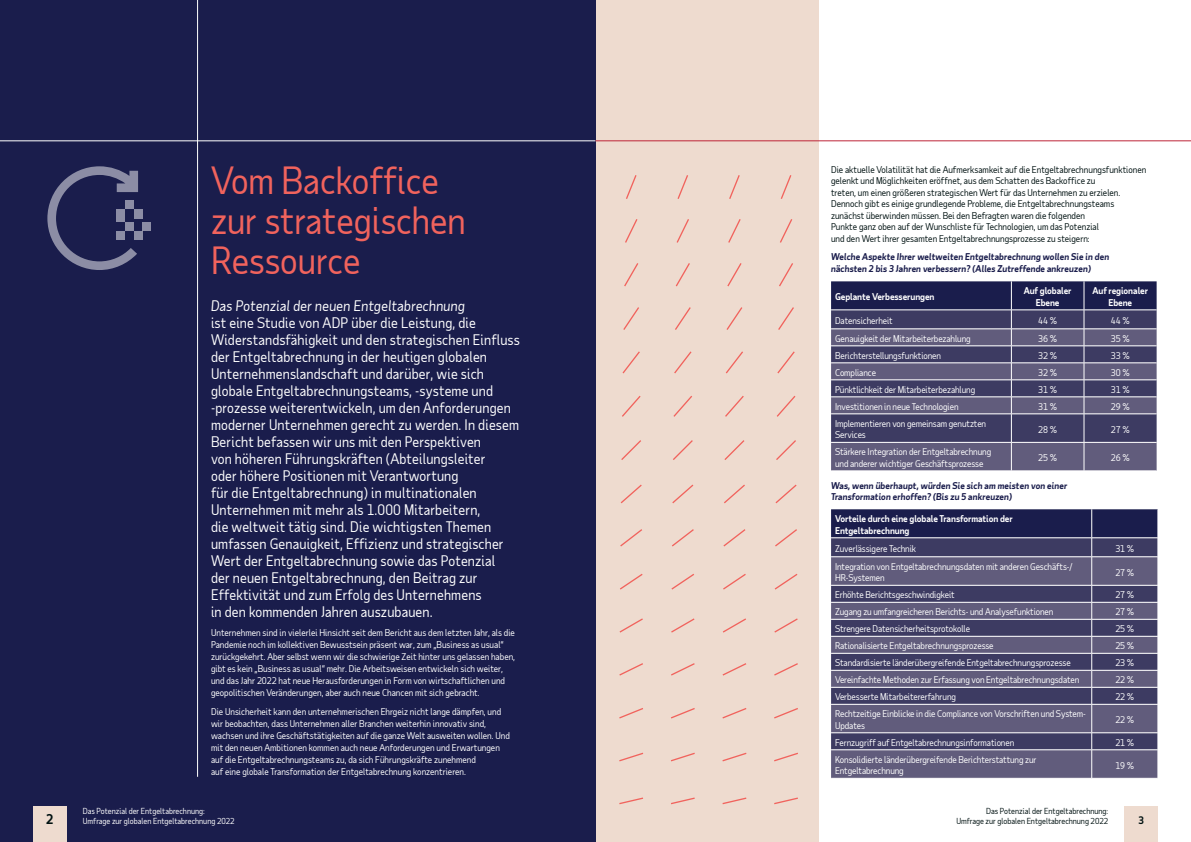
<style>
.page{position:relative;width:1191px;height:842px;background:#fff}
.page>*{position:absolute;margin:0;border:0;box-sizing:border-box;transform-origin:0 0}
.Sub_Heading_-_36pt{font:36px/40px "Taub Sans";color:#f1635d}
.Introduction_-_16pt{font:14px/17px "Taub Sans";letter-spacing:.01em;color:#fff}
.Page_number{font:700 13px "Taub Sans";color:#011212}
.t1{font:700 10px "Taub Sans";color:#011212}
.Body_Copy_-_10pt{font:9px/11.5px "Taub Sans";letter-spacing:-.01em;color:#fff}
.Heading_-_10pt{font:9px/12px "Taub Sans";color:#fff}
.Heading_-_10pt-2{font:9px/11.5px "Taub Sans";color:#011212}
.Heading_-_10pt-3{font:italic 700 9px/11.5px "Taub Sans";color:#1a1d4c}
.Body_Copy_-_10pt-2{font:700 9px/11.5px "Taub Sans";letter-spacing:-.01em;color:#fff;text-align:center}
.t2{font:8px "Taub Sans";color:#011212}
.Page_Breadcrumb{font:8px "Taub Sans";color:#fff}
.s1{font-style:italic}
</style>
<div class="page">
<div style="left:595px;top:0;width:224px;height:842px;background:#eedbcf"></div>
<div style="left:0;top:0;width:595px;height:842px;background:#1a1d4c"></div>
<div style="left:1124px;top:807px;width:33px;height:35px;background:#eedbcf"></div>
<div style="left:33px;top:807px;width:33px;height:35px;background:#eedbcf"></div>
<hr style="left:0;top:140px;width:595px;height:1px;background:#fff">
<hr style="left:595px;top:140px;width:596px;height:1px;background:#bd2438">
<hr style="left:197px;top:0;width:1px;height:777px;background:#fff">
<svg style="left:47px;top:166px;width:91px;height:104px"></svg>
<div style="left:125px;top:201px;width:9px;height:8px;background:#8c8da5"></div>
<div style="left:116px;top:209px;width:9px;height:13px;background:#8c8da5"></div>
<div style="left:134px;top:209px;width:8px;height:9px;background:#8c8da5"></div>
<div style="left:125px;top:222px;width:9px;height:9px;background:#8c8da5"></div>
<div style="left:116px;top:231px;width:9px;height:9px;background:#8c8da5"></div>
<div style="left:134px;top:231px;width:8px;height:9px;background:#8c8da5"></div>
<div style="left:143px;top:222px;width:8px;height:9px;background:#8c8da5"></div>
<svg style="left:831px;top:281px;width:325px;height:190px;background:#524f72"></svg>
<svg style="left:831px;top:509px;width:327px;height:269px;background:#545174"></svg>
<svg style="left:619px;top:175px;width:179px;height:629px"></svg>
<p class="Sub_Heading_-_36pt" style="left:211px;top:160px;width:256px">Vom Backoffice zur strategischen<br>Ressource</p>
<p class="Introduction_-_16pt" style="left:211px;top:297px;width:310px"><span class="s1">Das Potenzial der neuen Entgeltabrechnung<br></span>ist eine Studie von ADP über die Leistung, die Widerstandsfähigkeit und den strategischen Einfluss der Entgeltabrechnung in der heutigen globalen Unternehmenslandschaft und darüber, wie sich globale Entgeltabrechnungsteams, -systeme und -prozesse weiterentwickeln, um den Anforderungen moderner Unternehmen gerecht zu werden. In diesem Bericht befassen wir uns mit den Perspektiven<br>von höheren Führungskräften (Abteilungsleiter<br>oder höhere Positionen mit Verantwortung<br>für die Entgeltabrechnung) in multinationalen Unternehmen mit mehr als 1.000 Mitarbeitern,<br>die weltweit tätig sind. Die wichtigsten Themen umfassen Genauigkeit, Effizienz und strategischer Wert der Entgeltabrechnung sowie das Potenzial<br>der neuen Entgeltabrechnung, den Beitrag zur Effektivität und zum Erfolg des Unternehmens<br>in den kommenden Jahren auszubauen.</p>
<p class="Heading_-_10pt" style="left:211px;top:626px;width:305px">Unternehmen sind in vielerlei Hinsicht seit dem Bericht aus dem letzten Jahr, als die Pandemie noch im kollektiven Bewusstsein präsent war, zum „Business as usual“ zurückgekehrt. Aber selbst wenn wir die schwierige Zeit hinter uns gelassen haben, gibt es kein „Business as usual“ mehr. Die Arbeitsweisen entwickeln sich weiter, und das Jahr 2022 hat neue Herausforderungen in Form von wirtschaftlichen und geopolitischen Veränderungen, aber auch neue Chancen mit sich gebracht.</p>
<p class="Heading_-_10pt" style="left:211px;top:705px;width:300px">Die Unsicherheit kann den unternehmerischen Ehrgeiz nicht lange dämpfen, und wir beobachten, dass Unternehmen aller Branchen weiterhin innovativ sind, wachsen und ihre Geschäftstätigkeiten auf die ganze Welt ausweiten wollen. Und mit den neuen Ambitionen kommen auch neue Anforderungen und Erwartungen auf die Entgeltabrechnungsteams zu, da sich Führungskräfte zunehmend<br>auf eine globale Transformation der Entgeltabrechnung konzentrieren.</p>
<p class="Heading_-_10pt-2" style="left:831px;top:163px;width:317px">Die aktuelle Volatilität hat die Aufmerksamkeit auf die Entgeltabrechnungsfunktionen gelenkt und Möglichkeiten eröffnet, aus dem Schatten des Backoffice zu<br>treten, um einen größeren strategischen Wert für das Unternehmen zu erzielen.<br>Dennoch gibt es einige grundlegende Probleme, die Entgeltabrechnungsteams zunächst überwinden müssen. Bei den Befragten waren die folgenden<br>Punkte ganz oben auf der Wunschliste für Technologien, um das Potenzial<br>und den Wert ihrer gesamten Entgeltabrechnungsprozesse zu steigern:</p>
<p class="Heading_-_10pt-3" style="left:831px;top:251px;width:280px">Welche Aspekte Ihrer weltweiten Entgeltabrechnung wollen Sie in den nächsten 2 bis 3 Jahren verbessern? (Alles Zutreffende ankreuzen)</p>
<p class="Body_Copy_-_10pt-2" style="left:835px;top:291px;width:101px">Geplante Verbesserungen</p>
<p class="Body_Copy_-_10pt-2" style="left:1023px;top:285px;width:49px">Auf globaler<br>Ebene</p>
<p class="Body_Copy_-_10pt-2" style="left:1092px;top:285px;width:57px">Auf regionaler<br>Ebene</p>
<p class="Body_Copy_-_10pt" style="left:835px;top:315px;width:59px">Datensicherheit</p>
<p class="Body_Copy_-_10pt" style="left:1038px;top:315px;width:20px">44 %</p>
<p class="Body_Copy_-_10pt" style="left:1110px;top:315px;width:20px">44 %</p>
<p class="Body_Copy_-_10pt" style="left:835px;top:333px;width:137px">Genauigkeit der Mitarbeiterbezahlung</p>
<p class="Body_Copy_-_10pt" style="left:1038px;top:333px;width:20px">36 %</p>
<p class="Body_Copy_-_10pt" style="left:1110px;top:333px;width:20px">35 %</p>
<p class="Body_Copy_-_10pt" style="left:835px;top:350px;width:107px">Berichterstellungsfunktionen</p>
<p class="Body_Copy_-_10pt" style="left:1038px;top:350px;width:20px">32 %</p>
<p class="Body_Copy_-_10pt" style="left:1110px;top:350px;width:20px">33 %</p>
<p class="Body_Copy_-_10pt" style="left:835px;top:367px;width:42px">Compliance</p>
<p class="Body_Copy_-_10pt" style="left:1038px;top:367px;width:20px">32 %</p>
<p class="Body_Copy_-_10pt" style="left:1110px;top:367px;width:20px">30 %</p>
<p class="Body_Copy_-_10pt" style="left:835px;top:384px;width:142px">Pünktlichkeit der Mitarbeiterbezahlung</p>
<p class="Body_Copy_-_10pt" style="left:1038px;top:384px;width:20px">31 %</p>
<p class="Body_Copy_-_10pt" style="left:1110px;top:384px;width:20px">31 %</p>
<p class="Body_Copy_-_10pt" style="left:835px;top:401px;width:125px">Investitionen in neue Technologien</p>
<p class="Body_Copy_-_10pt" style="left:1038px;top:401px;width:20px">31 %</p>
<p class="Body_Copy_-_10pt" style="left:1110px;top:401px;width:20px">29 %</p>
<p class="Body_Copy_-_10pt" style="left:835px;top:418px;width:153px">Implementieren von gemeinsam genutzten<br>Services</p>
<p class="Body_Copy_-_10pt" style="left:1038px;top:423px;width:20px">28 %</p>
<p class="Body_Copy_-_10pt" style="left:1110px;top:423px;width:20px">27 %</p>
<p class="Body_Copy_-_10pt" style="left:835px;top:446px;width:158px">Stärkere Integration der Entgeltabrechnung und anderer wichtiger Geschäftsprozesse</p>
<p class="Body_Copy_-_10pt" style="left:1038px;top:452px;width:20px">25 %</p>
<p class="Body_Copy_-_10pt" style="left:1110px;top:452px;width:20px">26 %</p>
<p class="Heading_-_10pt-3" style="left:831px;top:479px;width:238px">Was, wenn überhaupt, würden Sie sich am meisten von einer<br>Transformation erhoffen? (Bis zu 5 ankreuzen)</p>
<p class="Body_Copy_-_10pt-2" style="left:835px;top:513px;width:179px;text-align:left">Vorteile durch eine globale Transformation der<br>Entgeltabrechnung</p>
<p class="Body_Copy_-_10pt" style="left:835px;top:542px;width:83px">Zuverlässigere Technik</p>
<p class="Body_Copy_-_10pt" style="left:1115px;top:542px;width:20px">31 %</p>
<p class="Body_Copy_-_10pt" style="left:835px;top:560px;width:239px">Integration von Entgeltabrechnungsdaten mit anderen Geschäfts-/<br>HR-Systemen</p>
<p class="Body_Copy_-_10pt" style="left:1115px;top:566px;width:20px">27 %</p>
<p class="Body_Copy_-_10pt" style="left:835px;top:589px;width:121px">Erhöhte Berichtsgeschwindigkeit</p>
<p class="Body_Copy_-_10pt" style="left:1115px;top:589px;width:20px">27 %</p>
<p class="Body_Copy_-_10pt" style="left:835px;top:606px;width:220px">Zugang zu umfangreicheren Berichts- und Analysefunktionen</p>
<p class="Body_Copy_-_10pt" style="left:1115px;top:606px;width:20px">27 %</p>
<p class="Body_Copy_-_10pt" style="left:835px;top:623px;width:136px">Strengere Datensicherheitsprotokolle</p>
<p class="Body_Copy_-_10pt" style="left:1115px;top:623px;width:20px">25 %</p>
<p class="Body_Copy_-_10pt" style="left:835px;top:640px;width:160px">Rationalisierte Entgeltabrechnungsprozesse</p>
<p class="Body_Copy_-_10pt" style="left:1115px;top:640px;width:20px">25 %</p>
<p class="Body_Copy_-_10pt" style="left:835px;top:657px;width:237px">Standardisierte länderübergreifende Entgeltabrechnungsprozesse</p>
<p class="Body_Copy_-_10pt" style="left:1115px;top:657px;width:20px">23 %</p>
<p class="Body_Copy_-_10pt" style="left:835px;top:674px;width:246px">Vereinfachte Methoden zur Erfassung von Entgeltabrechnungsdaten</p>
<p class="Body_Copy_-_10pt" style="left:1115px;top:674px;width:20px">22 %</p>
<p class="Body_Copy_-_10pt" style="left:835px;top:691px;width:122px">Verbesserte Mitarbeitererfahrung</p>
<p class="Body_Copy_-_10pt" style="left:1115px;top:691px;width:20px">22 %</p>
<p class="Body_Copy_-_10pt" style="left:835px;top:708px;width:252px">Rechtzeitige Einblicke in die Compliance von Vorschriften und System-<br>Updates</p>
<p class="Body_Copy_-_10pt" style="left:1115px;top:714px;width:20px">22 %</p>
<p class="Body_Copy_-_10pt" style="left:835px;top:736px;width:181px">Fernzugriff auf Entgeltabrechnungsinformationen</p>
<p class="Body_Copy_-_10pt" style="left:1115px;top:736px;width:20px">21 %</p>
<p class="Body_Copy_-_10pt" style="left:835px;top:753px;width:203px">Konsolidierte länderübergreifende Berichterstattung zur<br>Entgeltabrechnung</p>
<p class="Body_Copy_-_10pt" style="left:1115px;top:759px;width:20px">19 %</p>
<p class="Page_Breadcrumb" style="left:83px;top:806px;width:124px">Das Potenzial der Entgeltabrechnung:</p>
<p class="t2" style="left:986px;top:806px;width:124px">Das Potenzial der Entgeltabrechnung:</p>
<p class="Page_number" style="left:46px;top:811px;width:9px">2</p>
<p class="Page_Breadcrumb" style="left:83px;top:816px;width:153px">Umfrage zur globalen Entgeltabrechnung 2022</p>
<p class="t1" style="left:47px;top:814px;width:7px">2</p>
<p class="t2" style="left:956px;top:816px;width:153px">Umfrage zur globalen Entgeltabrechnung 2022</p>
<p class="t1" style="left:1138px;top:814px;width:7px">3</p>
</div>
